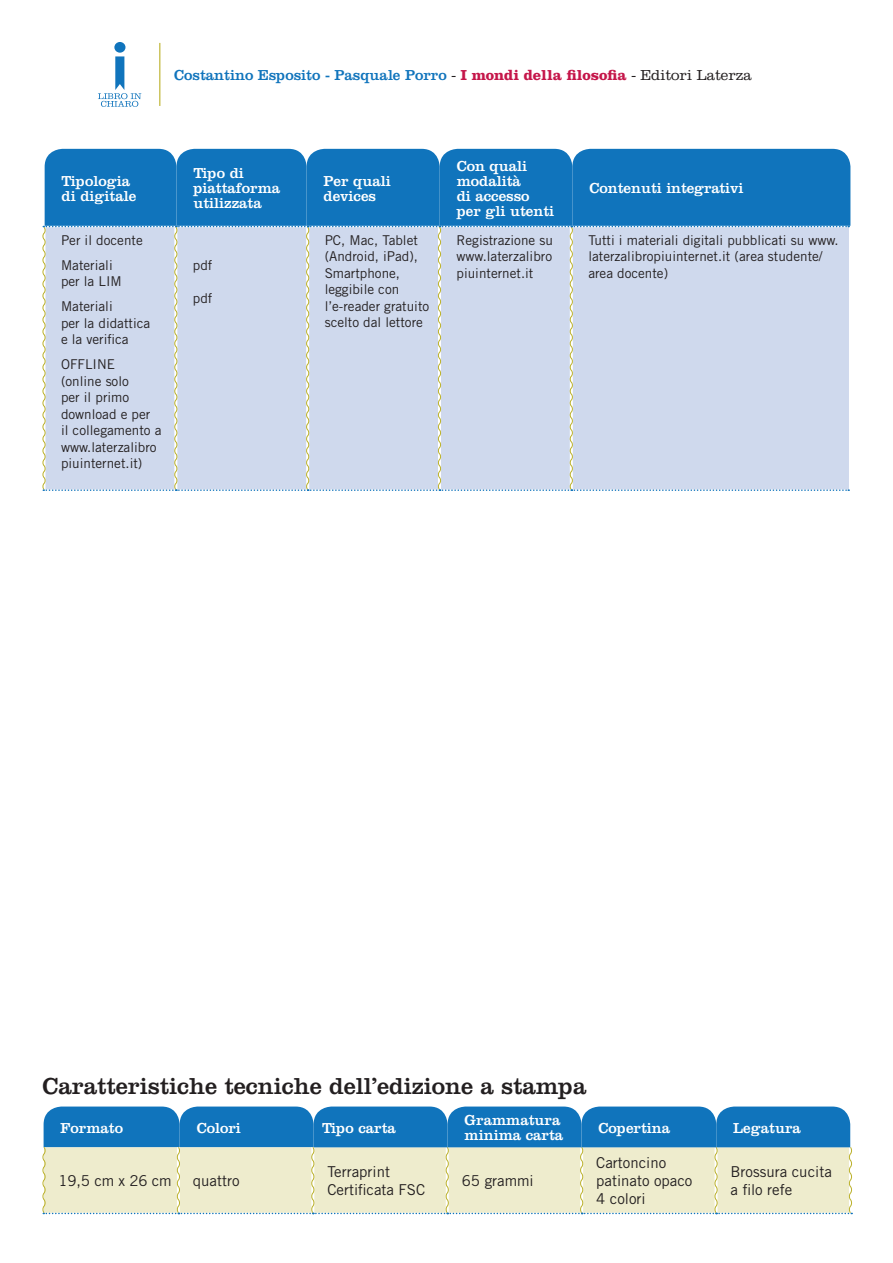
<style>
.page{position:relative;width:893px;height:1263px;background:#fff}
.page>*{position:absolute;margin:0;border:0;box-sizing:border-box;transform-origin:0 0}
.t1{font:24px "Clarendon";color:#231f20}
.t2{font:15px/15px "Clarendon";color:#fff}
.t3{font:15px/18px "Trade Gothic LT Std";color:#231f20}
.t4{font:15px "Clarendon";color:#1074bc}
.t5{font:13.5px/16.5px "Trade Gothic LT Std";color:#231f20}
.s1{font-weight:300;color:#231f20}
.s2{font-weight:700;color:#c5164a}
</style>
<div class="page">
<svg style="left:42px;top:149px;width:808px;height:342px;background:#a4c2e1"></svg>
<hr style="left:159px;top:43px;width:1px;height:63px;background:#bbb12a">
<div style="left:114px;top:42px;width:11px;height:11px;background:#1074bc;border-radius:50%"></div>
<svg style="left:98px;top:56px;width:43px;height:51px"></svg>
<svg style="left:42px;top:1106px;width:811px;height:108px;background:#9bbfc7"></svg>
<p class="t4" style="left:174px;top:67px;width:579px">Costantino Esposito - Pasquale Porro <span class="s1">-</span> <span class="s2">I mondi della filosofia</span> <span class="s1">- Editori Laterza</span></p>
<p class="t2" style="left:62px;top:173px;width:76px">Tipologia di digitale</p>
<p class="t2" style="left:193px;top:165px;width:88px">Tipo di piattaforma utilizzata</p>
<p class="t2" style="left:324px;top:173px;width:69px">Per quali devices</p>
<p class="t2" style="left:457px;top:158px;width:99px">Con quali modalità<br>di accesso per gli utenti</p>
<p class="t2" style="left:589px;top:180px;width:155px">Contenuti integrativi</p>
<p class="t5" style="left:61px;top:227px;width:83px;line-height:25px">Per il docente<br>Materiali</p>
<p class="t5" style="left:61px;top:269px;width:62px;line-height:25px">per la LIM<br>Materiali</p>
<p class="t5" style="left:61px;top:315px;width:91px">per la didattica e la verifica</p>
<p class="t5" style="left:61px;top:356px;width:102px">OFFLINE<br>(online solo<br>per il primo download e per<br>il collegamento a www.laterzalibro piuinternet.it)</p>
<p class="t5" style="left:193px;top:257px;width:21px">pdf</p>
<p class="t5" style="left:193px;top:290px;width:21px">pdf</p>
<p class="t5" style="left:325px;top:232px;width:106px">PC, Mac, Tablet (Android, iPad),<br>Smartphone, leggibile con l’e-reader gratuito scelto dal lettore</p>
<p class="t5" style="left:456px;top:232px;width:98px;text-align:justify">Registrazione su www.laterzalibro piuinternet.it</p>
<p class="t5" style="left:588px;top:232px;width:252px">Tutti i materiali digitali pubblicati su www. laterzalibropiuinternet.it (area studente/ area docente)</p>
<h1 class="t1" style="left:43px;top:1071px;width:545px">Caratteristiche tecniche dell’edizione a stampa</h1>
<p class="t2" style="left:61px;top:1120px;width:64px">Formato</p>
<p class="t2" style="left:197px;top:1120px;width:46px">Colori</p>
<p class="t2" style="left:322px;top:1120px;width:75px">Tipo carta</p>
<p class="t2" style="left:465px;top:1112px;width:100px">Grammatura minima carta</p>
<p class="t2" style="left:598px;top:1120px;width:73px">Copertina</p>
<p class="t2" style="left:733px;top:1120px;width:69px">Legatura</p>
<p class="t3" style="left:59px;top:1171px;width:115px">19,5 cm x 26 cm</p>
<p class="t3" style="left:193px;top:1171px;width:48px">quattro</p>
<p class="t3" style="left:327px;top:1162px;width:99px">Terraprint<br>Certificata FSC</p>
<p class="t3" style="left:462px;top:1171px;width:74px">65 grammi</p>
<p class="t3" style="left:596px;top:1153px;width:98px">Cartoncino patinato opaco<br>4 colori</p>
<p class="t3" style="left:731px;top:1162px;width:103px">Brossura cucita a filo refe</p>
</div>
